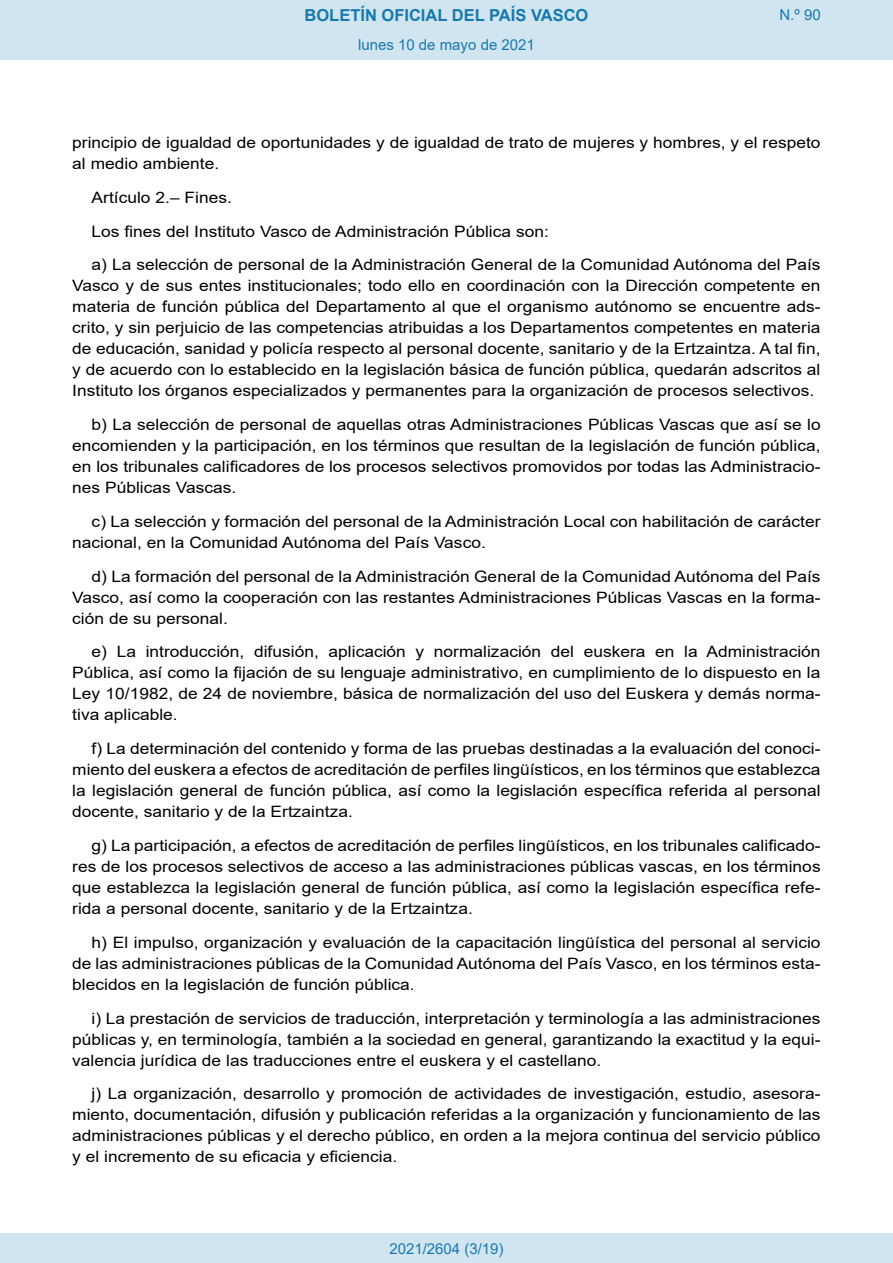
<style>
.page{position:relative;width:893px;height:1263px;background:#fff}
.page>*{position:absolute;margin:0;border:0;box-sizing:border-box;transform-origin:0 0}
.t1{font:700 16.5px "Arial";color:#1879ad}
.BOPVDetalle{font:15.6px/21px "Arial";color:#000;text-align:justify;scale:1.11 1}
.Paginacion_Centro{font:15px "Arial";color:#1879ad}
</style>
<div class="page">
<div style="left:0;top:0;width:893px;height:60px;background:#d0e5f0"></div>
<div style="left:0;top:1233px;width:893px;height:30px;background:#d0e5f0"></div>
<p class="t1" style="left:305px;top:3px;width:285px">BOLETÍN OFICIAL DEL PAÍS VASCO</p>
<p class="Paginacion_Centro" style="left:358px;top:35px;width:178px">lunes 10 de mayo de 2021</p>
<p class="Paginacion_Centro" style="left:779px;top:5px;width:43px">N.º 90</p>
<p class="BOPVDetalle" style="left:72px;top:132px;width:676px">principio de igualdad de oportunidades y de igualdad de trato de mujeres y hombres, y el respeto al medio ambiente.</p>
<p class="BOPVDetalle" style="left:92px;top:187px;width:128px">Artículo 2.– Fines.</p>
<p class="BOPVDetalle" style="left:92px;top:221px;width:413px">Los fines del Instituto Vasco de Administración Pública son:</p>
<p class="BOPVDetalle" style="left:72px;top:254px;width:676px;text-indent:19px">a) La selección de personal de la Administración General de la Comunidad Autónoma del País Vasco y de sus entes institucionales; todo ello en coordinación con la Dirección competente en materia de función pública del Departamento al que el organismo autónomo se encuentre ads&shy;crito, y sin perjuicio de las competencias atribuidas a los Departamentos competentes en materia de educación, sanidad y policía respecto al personal docente, sanitario y de la Ertzaintza. A tal fin, y de acuerdo con lo establecido en la legislación básica de función pública, quedarán adscritos al Instituto los órganos especializados y permanentes para la organización de procesos selectivos.</p>
<p class="BOPVDetalle" style="left:72px;top:414px;width:676px;text-indent:19px">b) La selección de personal de aquellas otras Administraciones Públicas Vascas que así se lo encomienden y la participación, en los términos que resultan de la legislación de función pública, en los tribunales calificadores de los procesos selectivos promovidos por todas las Administracio&shy;nes Públicas Vascas.</p>
<p class="BOPVDetalle" style="left:72px;top:511px;width:676px;text-indent:19px">c) La selección y formación del personal de la Administración Local con habilitación de carácter nacional, en la Comunidad Autónoma del País Vasco.</p>
<p class="BOPVDetalle" style="left:72px;top:566px;width:676px;text-indent:19px">d) La formación del personal de la Administración General de la Comunidad Autónoma del País Vasco, así como la cooperación con las restantes Administraciones Públicas Vascas en la forma&shy;ción de su personal.</p>
<p class="BOPVDetalle" style="left:72px;top:641px;width:676px;text-indent:19px">e) La introducción, difusión, aplicación y normalización del euskera en la Administración Pública, así como la fijación de su lenguaje administrativo, en cumplimiento de lo dispuesto en la Ley 10/1982, de 24 de noviembre, básica de normalización del uso del Euskera y demás norma&shy;tiva aplicable.</p>
<p class="BOPVDetalle" style="left:72px;top:738px;width:676px;text-indent:19px">f) La determinación del contenido y forma de las pruebas destinadas a la evaluación del conoci&shy;miento del euskera a efectos de acreditación de perfiles lingüísticos, en los términos que establezca la legislación general de función pública, así como la legislación específica referida al personal docente, sanitario y de la Ertzaintza.</p>
<p class="BOPVDetalle" style="left:72px;top:835px;width:676px;text-indent:19px">g) La participación, a efectos de acreditación de perfiles lingüísticos, en los tribunales calificado&shy;res de los procesos selectivos de acceso a las administraciones públicas vascas, en los términos que establezca la legislación general de función pública, así como la legislación específica refe&shy;rida a personal docente, sanitario y de la Ertzaintza.</p>
<p class="BOPVDetalle" style="left:72px;top:932px;width:676px;text-indent:19px">h) El impulso, organización y evaluación de la capacitación lingüística del personal al servicio de las administraciones públicas de la Comunidad Autónoma del País Vasco, en los términos esta&shy;blecidos en la legislación de función pública.</p>
<p class="BOPVDetalle" style="left:72px;top:1007px;width:676px;text-indent:19px">i) La prestación de servicios de traducción, interpretación y terminología a las administraciones públicas y, en terminología, también a la sociedad en general, garantizando la exactitud y la equi&shy;valencia jurídica de las traducciones entre el euskera y el castellano.</p>
<p class="BOPVDetalle" style="left:72px;top:1083px;width:676px;text-indent:19px">j) La organización, desarrollo y promoción de actividades de investigación, estudio, asesora&shy;miento, documentación, difusión y publicación referidas a la organización y funcionamiento de las administraciones públicas y el derecho público, en orden a la mejora continua del servicio público y el incremento de su eficacia y eficiencia.</p>
<p class="Paginacion_Centro" style="left:389px;top:1238px;width:116px">2021/2604 (3/19)</p>
</div>
